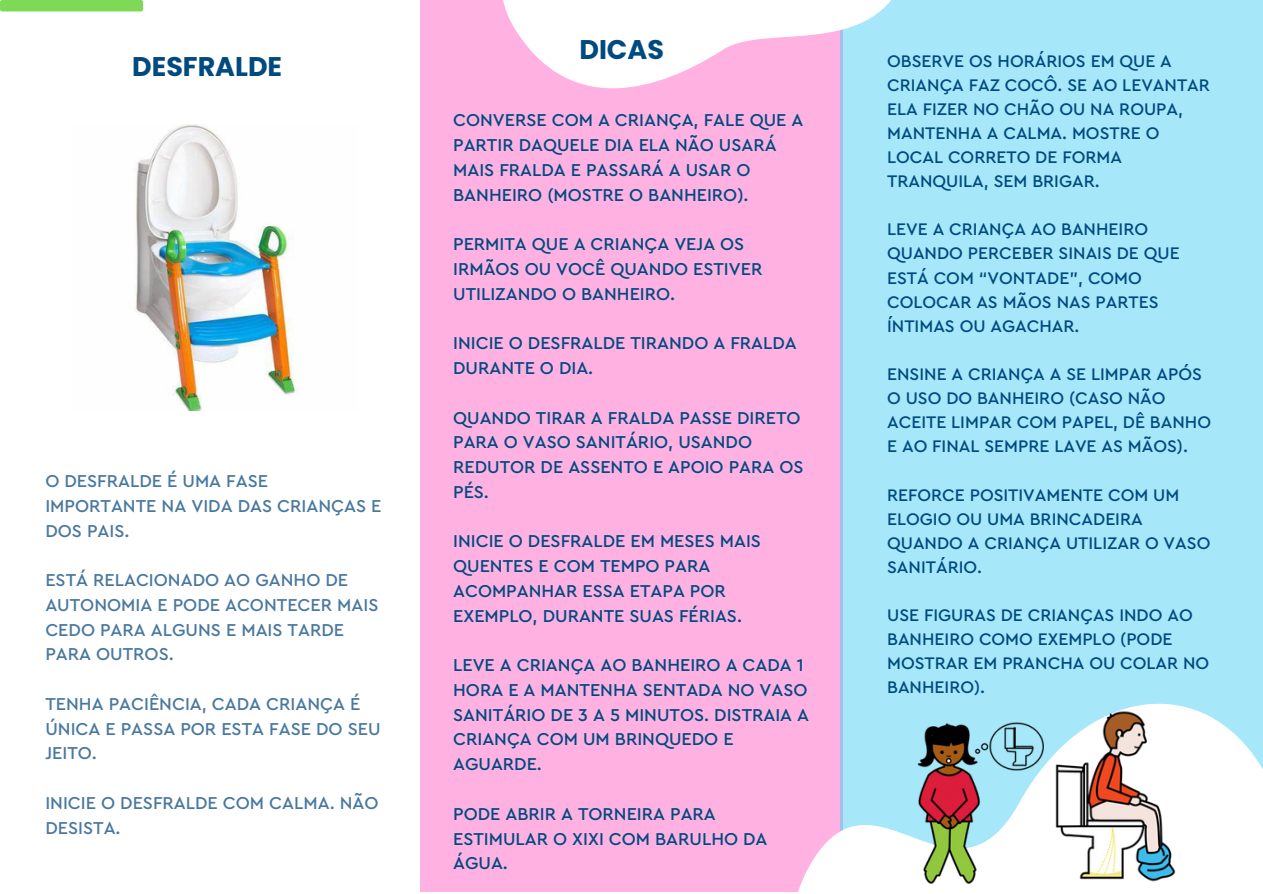
<style>
.page{position:relative;width:1263px;height:894px;background:#fff}
.page>*{position:absolute;margin:0;border:0;box-sizing:border-box;transform-origin:0 0}
.t1{font:700 27px "Poppins";color:#004a80}
.t2{font:500 18px/24.8px "Cera Pro";color:#004a80}
.t3{font:500 18px/24.8px "Cera Pro";color:#49789f}
.t4{font:500 17.55px/24.2px "Cera Pro";color:#004a80}
</style>
<div class="page">
<div style="left:420px;top:0;width:422px;height:891px;background:#ffb2e1"></div>
<div style="left:840px;top:1px;width:422px;height:892px;background:#a7e7fa"></div>
<div style="left:0;top:0;width:143px;height:11px;background:#7ed957;border-radius:2px"></div>
<img style="left:134px;top:124px;width:164px;height:286px">
<svg style="left:503px;top:0;width:461px;height:159px"></svg>
<svg style="left:701px;top:626px;width:562px;height:267px"></svg>
<img style="left:896px;top:717px;width:171px;height:171px">
<img style="left:1024px;top:705px;width:182px;height:182px">
<p class="t1" style="left:132px;top:48px;width:152px">DESFRALDE</p>
<p class="t3" style="left:45px;top:469px;width:338px">O DESFRALDE É UMA FASE<br>IMPORTANTE NA VIDA DAS CRIANÇAS E<br>DOS PAIS.</p>
<p class="t3" style="left:45px;top:568px;width:335px">ESTÁ RELACIONADO AO GANHO DE<br>AUTONOMIA E PODE ACONTECER MAIS<br>CEDO PARA ALGUNS E MAIS TARDE<br>PARA OUTROS.</p>
<p class="t3" style="left:45px;top:691px;width:337px">TENHA PACIÊNCIA, CADA CRIANÇA É<br>ÚNICA E PASSA POR ESTA FASE DO SEU<br>JEITO.</p>
<p class="t3" style="left:45px;top:790px;width:335px">INICIE O DESFRALDE COM CALMA. NÃO<br>DESISTA.</p>
<p class="t1" style="left:579px;top:31px;width:86px">DICAS</p>
<p class="t2" style="left:453px;top:108px;width:352px">CONVERSE COM A CRIANÇA, FALE QUE A<br>PARTIR DAQUELE DIA ELA NÃO USARÁ<br>MAIS FRALDA E PASSARÁ A USAR O<br>BANHEIRO (MOSTRE O BANHEIRO).</p>
<p class="t2" style="left:453px;top:232px;width:311px">PERMITA QUE A CRIANÇA VEJA OS<br>IRMÃOS OU VOCÊ QUANDO ESTIVER<br>UTILIZANDO O BANHEIRO.</p>
<p class="t2" style="left:453px;top:331px;width:345px">INICIE O DESFRALDE TIRANDO A FRALDA<br>DURANTE O DIA.</p>
<p class="t2" style="left:453px;top:405px;width:352px">QUANDO TIRAR A FRALDA PASSE DIRETO<br>PARA O VASO SANITÁRIO, USANDO<br>REDUTOR DE ASSENTO E APOIO PARA OS<br>PÉS.</p>
<p class="t2" style="left:453px;top:529px;width:309px">INICIE O DESFRALDE EM MESES MAIS<br>QUENTES E COM TEMPO PARA<br>ACOMPANHAR ESSA ETAPA POR<br>EXEMPLO, DURANTE SUAS FÉRIAS.</p>
<p class="t2" style="left:453px;top:653px;width:357px">LEVE A CRIANÇA AO BANHEIRO A CADA 1<br>HORA E A MANTENHA SENTADA NO VASO<br>SANITÁRIO DE 3 A 5 MINUTOS. DISTRAIA A<br>CRIANÇA COM UM BRINQUEDO E<br>AGUARDE.</p>
<p class="t2" style="left:453px;top:801px;width:316px">PODE ABRIR A TORNEIRA PARA<br>ESTIMULAR O XIXI COM BARULHO DA<br>ÁGUA.</p>
<p class="t4" style="left:887px;top:49px;width:324px">OBSERVE OS HORÁRIOS EM QUE A<br>CRIANÇA FAZ COCÔ. SE AO LEVANTAR<br>ELA FIZER NO CHÃO OU NA ROUPA,<br>MANTENHA A CALMA. MOSTRE O<br>LOCAL CORRETO DE FORMA<br>TRANQUILA, SEM BRIGAR.</p>
<p class="t4" style="left:887px;top:218px;width:294px">LEVE A CRIANÇA AO BANHEIRO<br>QUANDO PERCEBER SINAIS DE QUE<br>ESTÁ COM “VONTADE”, COMO<br>COLOCAR AS MÃOS NAS PARTES<br>ÍNTIMAS OU AGACHAR.</p>
<p class="t4" style="left:887px;top:362px;width:325px">ENSINE A CRIANÇA A SE LIMPAR APÓS<br>O USO DO BANHEIRO (CASO NÃO<br>ACEITE LIMPAR COM PAPEL, DÊ BANHO<br>E AO FINAL SEMPRE LAVE AS MÃOS).</p>
<p class="t4" style="left:887px;top:483px;width:325px">REFORCE POSITIVAMENTE COM UM<br>ELOGIO OU UMA BRINCADEIRA<br>QUANDO A CRIANÇA UTILIZAR O VASO<br>SANITÁRIO.</p>
<p class="t4" style="left:887px;top:603px;width:324px">USE FIGURAS DE CRIANÇAS INDO AO<br>BANHEIRO COMO EXEMPLO (PODE<br>MOSTRAR EM PRANCHA OU COLAR NO<br>BANHEIRO).</p>
</div>
